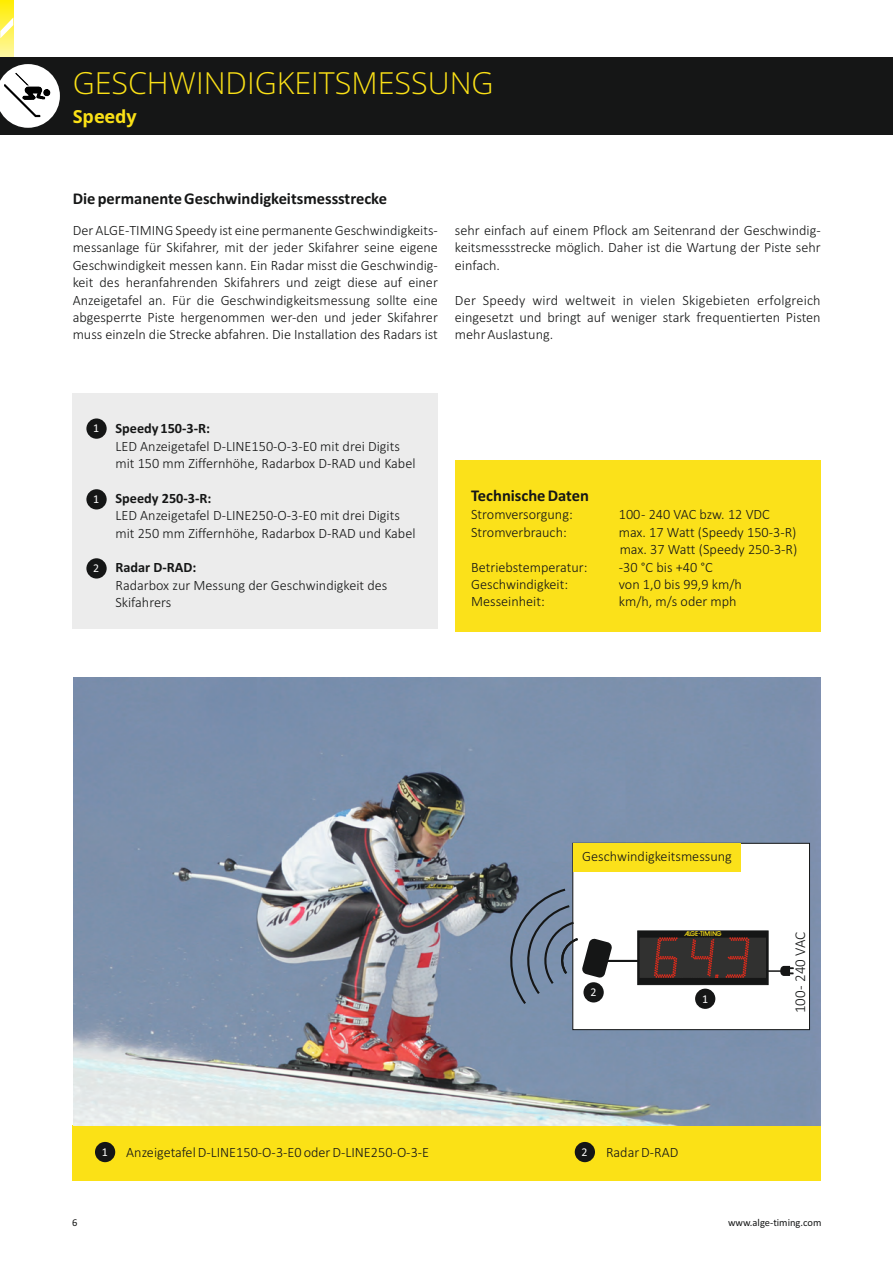
<style>
.page{position:relative;width:893px;height:1263px;background:#fff}
.page>*{position:absolute;margin:0;border:0;box-sizing:border-box;transform-origin:0 0}
.t1{font:300 30.45px "Open Sans";color:#fbe116}
.t2{font:700 18px "Open Sans";color:#fbe116}
.t3{font:700 16.5px "Calibri";color:#151616}
.t4{font:300 15px "Calibri";color:#151616}
.t5{font:300 14.25px/17.4px "Calibri";color:#151616}
.t6{font:700 14.25px "Calibri";color:#151616}
.t7{font:12px "Calibri";color:#fff}
.t8{font:10.5px "Calibri";color:#151616}
.t9{font:6.75px "Alge Timing";color:#fbe116}
</style>
<div class="page">
<svg style="left:0;top:0;width:13px;height:57px"></svg>
<svg style="left:0;top:17px;width:13px;height:21px"></svg>
<div style="left:0;top:57px;width:893px;height:78px;background:#151616"></div>
<svg style="left:0;top:64px;width:60px;height:64px"></svg>
<img style="left:4px;top:72px;width:47px;height:45px">
<div style="left:73px;top:393px;width:365px;height:236px;background:#ececec"></div>
<div style="left:455px;top:460px;width:366px;height:171px;background:#fbe11a"></div>
<div style="left:73px;top:1125px;width:748px;height:56px;background:#fbe116"></div>
<div style="left:86px;top:558px;width:21px;height:20px;background:#151616;border-radius:50%"></div>
<div style="left:86px;top:418px;width:21px;height:21px;background:#151616;border-radius:50%"></div>
<div style="left:86px;top:489px;width:21px;height:20px;background:#151616;border-radius:50%"></div>
<img style="left:73px;top:678px;width:748px;height:447px">
<div style="left:573px;top:843px;width:237px;height:187px;background:#fff;border:1px solid #151616"></div>
<div style="left:573px;top:843px;width:167px;height:28px;background:#fbe11a"></div>
<div style="left:638px;top:931px;width:130px;height:54px;background:#151616"></div>
<div style="left:639px;top:937px;width:128px;height:41px;background:#313130;border:1px solid #151616"></div>
<svg style="left:654px;top:937px;width:95px;height:41px"></svg>
<svg style="left:767px;top:965px;width:26px;height:12px"></svg>
<div style="left:695px;top:989px;width:20px;height:20px;background:#151616;border-radius:50%"></div>
<hr style="left:607px;top:960px;width:32px;height:2px;background:#151616">
<svg style="left:507px;top:887px;width:105px;height:119px"></svg>
<div style="left:95px;top:1142px;width:20px;height:20px;background:#151616;border-radius:50%"></div>
<div style="left:575px;top:1142px;width:20px;height:20px;background:#151616;border-radius:50%"></div>
<h1 class="t1" style="left:73px;top:71px;width:422px">GESCHWINDIGKEITSMESSUNG</h1>
<p class="t2" style="left:73px;top:109px;width:66px">Speedy</p>
<p class="t3" style="left:73px;top:192px;width:316px">Die permanente Geschwindigkeitsmessstrecke</p>
<p class="t5" style="left:73px;top:223px;width:367px;text-align:justify">Der ALGE-TIMING Speedy ist eine permanente Geschwindigkeits&shy;messanlage für Skifahrer, mit der jeder Skifahrer seine eigene Geschwindigkeit messen kann. Ein Radar misst die Geschwindig&shy;keit des heranfahrenden Skifahrers und zeigt diese auf einer Anzeigetafel an. Für die Geschwindigkeitsmessung sollte eine abgesperrte Piste hergenommen wer-den und jeder Skifahrer muss einzeln die Strecke abfahren. Die Installation des Radars ist</p>
<p class="t5" style="left:455px;top:223px;width:367px;text-align:justify">sehr einfach auf einem Pflock am Seitenrand der Geschwindig&shy;keitsmessstrecke möglich. Daher ist die Wartung der Piste sehr einfach.</p>
<p class="t5" style="left:455px;top:292px;width:367px;text-align:justify">Der Speedy wird weltweit in vielen Skigebieten erfolgreich eingesetzt und bringt auf weniger stark frequentierten Pisten mehr Auslastung.</p>
<p class="t7" style="left:93px;top:423px;width:8px">1</p>
<p class="t7" style="left:93px;top:494px;width:8px">1</p>
<p class="t7" style="left:93px;top:563px;width:8px">2</p>
<p class="t6" style="left:115px;top:422px;width:96px">Speedy 150-3-R:</p>
<p class="t5" style="left:115px;top:438px;width:302px">LED Anzeigetafel D-LINE150-O-3-E0 mit drei Digits mit 150 mm Ziffernhöhe, Radarbox D-RAD und Kabel</p>
<p class="t6" style="left:115px;top:492px;width:97px">Speedy 250-3-R:</p>
<p class="t5" style="left:115px;top:508px;width:302px">LED Anzeigetafel D-LINE250-O-3-E0 mit drei Digits mit 250 mm Ziffernhöhe, Radarbox D-RAD und Kabel</p>
<p class="t6" style="left:115px;top:562px;width:82px">Radar D-RAD:</p>
<p class="t5" style="left:115px;top:577px;width:273px">Radarbox zur Messung der Geschwindigkeit des<br>Skifahrers</p>
<p class="t3" style="left:471px;top:489px;width:119px">Technische Daten</p>
<p class="t5" style="left:471px;top:507px;width:103px">Stromversorgung:</p>
<p class="t5" style="left:619px;top:507px;width:153px">100 - 240 VAC bzw. 12 VDC</p>
<p class="t5" style="left:471px;top:524px;width:97px">Stromverbrauch:</p>
<p class="t5" style="left:619px;top:524px;width:180px">max. 17 Watt (Speedy 150-3-R) max. 37 Watt (Speedy 250-3-R)</p>
<p class="t5" style="left:471px;top:559px;width:118px">Betriebstemperatur:</p>
<p class="t5" style="left:619px;top:559px;width:96px">-30 °C bis +40 °C</p>
<p class="t5" style="left:471px;top:577px;width:99px">Geschwindigkeit:</p>
<p class="t5" style="left:619px;top:577px;width:125px">von 1,0 bis 99,9 km/h</p>
<p class="t5" style="left:471px;top:594px;width:75px">Messeinheit:</p>
<p class="t5" style="left:619px;top:594px;width:119px">km/h, m/s oder mph</p>
<p class="t5" style="left:582px;top:848px;width:151px">Geschwindigkeitsmessung</p>
<p class="t7" style="left:590px;top:987px;width:8px">2</p>
<p class="t9" style="left:684px;top:930px;width:39px">ALGE-TIMING</p>
<p class="t4" style="left:794px;top:1013px;width:83px;rotate:-90deg">100 - 240 VAC</p>
<p class="t7" style="left:702px;top:993px;width:8px">1</p>
<p class="t7" style="left:102px;top:1147px;width:8px">1</p>
<p class="t5" style="left:126px;top:1145px;width:304px">Anzeigetafel D-LINE150-O-3-E0 oder D-LINE250-O-3-E</p>
<p class="t7" style="left:582px;top:1147px;width:8px">2</p>
<p class="t5" style="left:606px;top:1145px;width:74px">Radar D-RAD</p>
<p class="t8" style="left:72px;top:1218px;width:7px">6</p>
<p class="t8" style="left:728px;top:1218px;width:95px">www.alge-timing.com</p>
</div>
